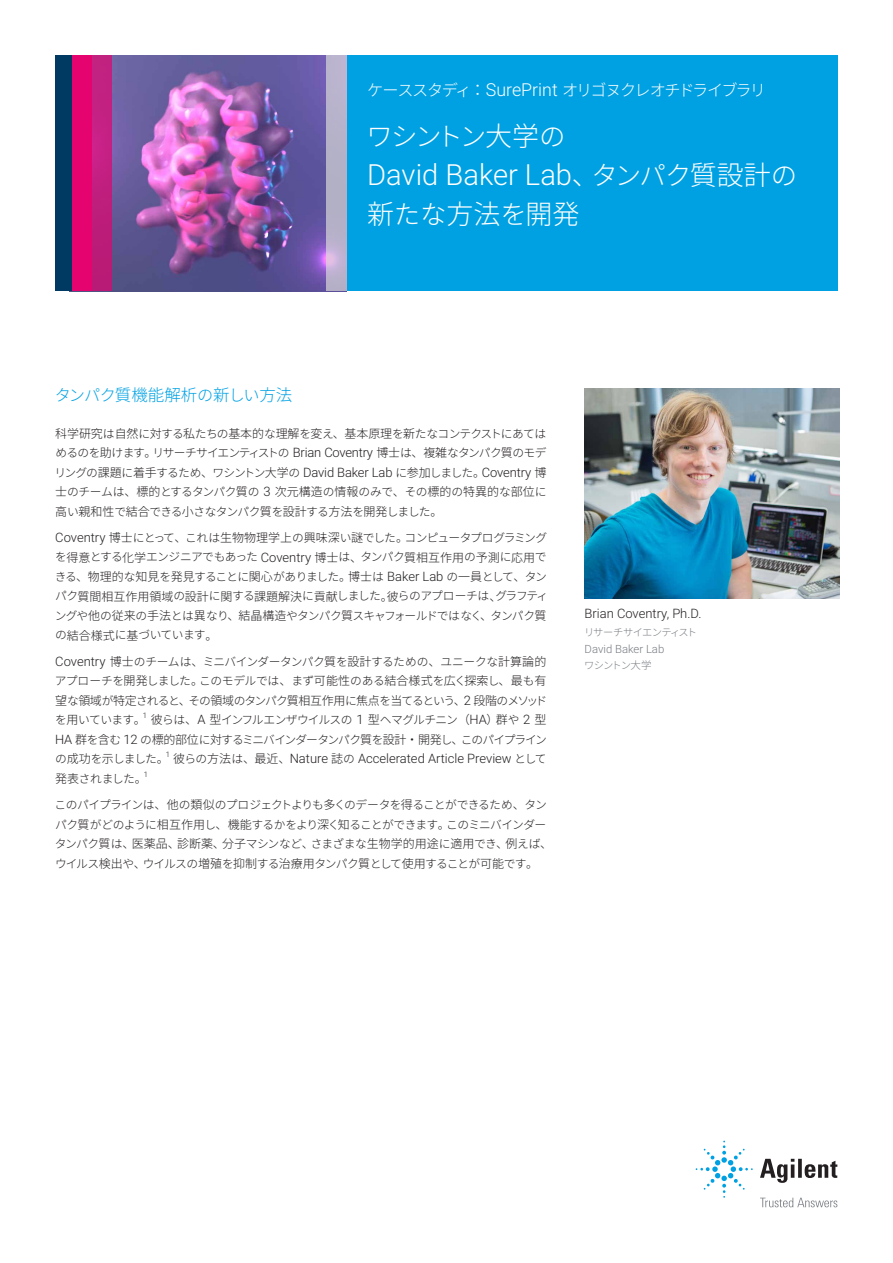
<style>
.page{position:relative;width:893px;height:1263px;background:#fff}
.page>*{position:absolute;margin:0;border:0;box-sizing:border-box;transform-origin:0 0}
.FLYER_front_photo_he{font:300 29.1px "Roboto";color:#fff}
.FLYER_front_photo_he-2{font:300 27px "Noto Sans CJ Kjp";color:#fff}
.FLYER_front_photo_he-3{font:300 26.4px "Noto Sans CJ Kjp";letter-spacing:-.11em;color:#fff}
.FLYER_front_intro_te{font:300 16.5px "Noto Sans CJ Kjp";color:#00a1e3}
.FLYER_front_photo_su{font:300 16.2px "Noto Sans CJ Kjp";letter-spacing:-.105em;color:#fff}
.FLYER_text_black{font:300 12.9px "Roboto";color:#231f20}
.FLYER_caption_gray{font:300 12.9px "Roboto";color:#231f20}
.FLYER_text_black-2{font:300 12px "Noto Sans CJ Kjp";color:#231f20}
.FLYER_text_black-3{font:300 11.7px/19.5px "Noto Sans CJ Kjp";letter-spacing:-.07em;color:#231f20}
.FLYER_caption_gray-2{font:300 11.4px "Roboto";color:#787d83}
.FLYER_caption_gray-3{font:300 10.35px "Noto Sans CJ Kjp";letter-spacing:-.09em;color:#787d83}
.FLYER_text_black-4{font:300 7.5px "Roboto";color:#231f20}
.s1{font-size:16.5px}
.s2{font-family:"Roboto";font-size:17.85px}
.s3{font-size:27px}
.s4{font-family:"Noto Sans CJ Kjp";font-size:27px}
.s5{font-family:"Noto Sans CJ Kjp";font-size:26.4px}
.s6{font-size:26.4px}
.s7{font-size:16.2px}
.s8{font-size:12px}
.s9{font-family:"Roboto";font-size:12.9px}
.s10{font-family:"Noto Sans CJ Kjp";font-size:11.7px}
.s11{font-family:"Noto Sans CJ Kjp";font-size:12px}
.s12{font-size:11.7px}
.s13{font-size:10.5px}
</style>
<div class="page">
<div style="left:347px;top:55px;width:491px;height:236px;background:#00a1e3"></div>
<img style="left:111px;top:55px;width:216px;height:236px">
<svg style="left:327px;top:55px;width:20px;height:236px;background:#b8b2cb"></svg>
<div style="left:55px;top:55px;width:17px;height:236px;background:#003a63"></div>
<div style="left:72px;top:55px;width:20px;height:236px;background:#e4036f"></div>
<div style="left:92px;top:55px;width:19px;height:236px;background:#c11f80"></div>
<img style="left:585px;top:389px;width:254px;height:209px">
<svg style="left:760px;top:1159px;width:77px;height:24px"></svg>
<svg style="left:696px;top:1141px;width:57px;height:57px"></svg>
<svg style="left:760px;top:1198px;width:77px;height:9px"></svg>
<p class="FLYER_front_photo_su" style="left:367px;top:80px;width:401px">ケーススタディ<span class="s1">：</span><span class="s2">SurePrint</span> オリゴヌクレオチドライブラリ</p>
<p class="FLYER_front_photo_he-3" style="left:366px;top:122px;width:201px">ワシントン<span class="s3">大学</span>の</p>
<p class="FLYER_front_photo_he" style="left:367px;top:155px;width:431px">David Baker Lab<span class="s4">、</span><span class="s5">タンパク</span><span class="s4">質設計</span><span class="s5">の</span></p>
<p class="FLYER_front_photo_he-2" style="left:367px;top:199px;width:214px">新<span class="s6">たな</span>方法<span class="s6">を</span>開発</p>
<p class="FLYER_front_intro_te" style="left:55px;top:386px;width:239px"><span class="s7">タンパク</span>質機能解析<span class="s7">の</span>新<span class="s7">しい</span>方法</p>
<p class="FLYER_text_black-3" style="left:55px;top:424px;width:493px"><span class="s8">科学研究</span>は<span class="s8">自然</span>に<span class="s8">対</span>する<span class="s8">私</span>たちの<span class="s8">基本的</span>な<span class="s8">理解</span>を<span class="s8">変</span>え<span class="s8">、基本原理</span>を<span class="s8">新</span>たなコンテクストにあてはめるのを<span class="s8">助</span>けます<span class="s8">。</span>リサーチサイエンティストの <span class="s9">Brian Coventry</span> <span class="s8">博士</span>は<span class="s8">、複雑</span>なタンパク<span class="s8">質</span>のモデ</p>
<p class="FLYER_text_black" style="left:55px;top:463px;width:493px"><span class="s10">リングの</span><span class="s11">課題</span><span class="s10">に</span><span class="s11">着手</span><span class="s10">するため</span><span class="s11">、</span><span class="s10">ワシントン</span><span class="s11">大学</span><span class="s10">の</span> David Baker Lab <span class="s10">に</span><span class="s11">参加</span><span class="s10">しました</span><span class="s11">。</span>Coventry <span class="s11">博</span></p>
<p class="FLYER_text_black-3" style="left:55px;top:482px;width:493px"><span class="s8">士</span>のチームは<span class="s8">、標的</span>とするタンパク<span class="s8">質</span>の <span class="s9">3</span> <span class="s8">次元構造</span>の<span class="s8">情報</span>のみで<span class="s8">、</span>その<span class="s8">標的</span>の<span class="s8">特異的</span>な<span class="s8">部位</span>に<span class="s8">高</span>い<span class="s8">親和性</span>で<span class="s8">結合</span>できる<span class="s8">小</span>さなタンパク<span class="s8">質</span>を<span class="s8">設計</span>する<span class="s8">方法</span>を<span class="s8">開発</span>しました<span class="s8">。</span></p>
<p class="FLYER_text_black-3" style="left:55px;top:528px;width:495px"><span class="s9">Coventry</span> <span class="s8">博士</span>にとって<span class="s8">、</span>これは<span class="s8">生物物理学上</span>の<span class="s8">興味深</span>い<span class="s8">謎</span>でした<span class="s8">。</span>コンピュータプログラミングを<span class="s8">得意</span>とする<span class="s8">化学</span>エンジニアでもあった <span class="s9">Coventry</span> <span class="s8">博士</span>は<span class="s8">、</span>タンパク<span class="s8">質相互作用</span>の<span class="s8">予測</span>に<span class="s8">応用</span>できる<span class="s8">、物理的</span>な<span class="s8">知見</span>を<span class="s8">発見</span>することに<span class="s8">関心</span>がありました<span class="s8">。博士</span>は <span class="s9">Baker Lab</span> の<span class="s8">一員</span>として<span class="s8">、</span>タンパク<span class="s8">質間相互作用領域</span>の<span class="s8">設計</span>に<span class="s8">関</span>する<span class="s8">課題解決</span>に<span class="s8">貢献</span>しました<span class="s8">。彼</span>らのアプローチは<span class="s8">、</span>グラフティングや<span class="s8">他</span>の<span class="s8">従来</span>の<span class="s8">手法</span>とは<span class="s8">異</span>なり<span class="s8">、結晶構造</span>やタンパク<span class="s8">質</span>スキャフォールドではなく<span class="s8">、</span>タンパク<span class="s8">質</span>の<span class="s8">結合様式</span>に<span class="s8">基</span>づいています<span class="s8">。</span></p>
<p class="FLYER_text_black-3" style="left:55px;top:652px;width:494px;text-align:justify"><span class="s9">Coventry</span> <span class="s8">博士</span>のチームは<span class="s8">、</span>ミニバインダータンパク<span class="s8">質</span>を<span class="s8">設計</span>するための<span class="s8">、</span>ユニークな<span class="s8">計算論的</span>アプローチを<span class="s8">開発</span>しました<span class="s8">。</span>このモデルでは<span class="s8">、</span>まず<span class="s8">可能性</span>のある<span class="s8">結合様式</span>を<span class="s8">広</span>く<span class="s8">探索</span>し<span class="s8">、最</span>も<span class="s8">有望</span>な<span class="s8">領域</span>が<span class="s8">特定</span>されると<span class="s8">、</span>その<span class="s8">領域</span>のタンパク<span class="s8">質相互作用</span>に<span class="s8">焦点</span>を<span class="s8">当</span>てるという<span class="s8">、</span><span class="s9">2</span> <span class="s8">段階</span>のメソッドを<span class="s8">用</span>いています<span class="s8">。彼</span>らは<span class="s8">、</span><span class="s9">A</span> <span class="s8">型</span>インフルエンザウイルスの <span class="s9">1</span> <span class="s8">型</span>ヘマグルチニン<span class="s8">（</span><span class="s9">HA</span><span class="s8">）群</span>や <span class="s9">2</span> <span class="s8">型</span></p>
<p class="FLYER_text_black-4" style="left:143px;top:710px;width:6px">1</p>
<p class="FLYER_text_black-3" style="left:55px;top:730px;width:493px"><span class="s9">HA</span> <span class="s8">群</span>を<span class="s8">含</span>む <span class="s9">12</span> の<span class="s8">標的部位</span>に<span class="s8">対</span>するミニバインダータンパク<span class="s8">質</span>を<span class="s8">設計・開発</span>し<span class="s8">、</span>このパイプライン</p>
<p class="FLYER_text_black-4" style="left:166px;top:749px;width:6px">1</p>
<p class="FLYER_text_black" style="left:55px;top:750px;width:493px"><span class="s10">の</span><span class="s11">成功</span><span class="s10">を</span><span class="s11">示</span><span class="s10">しました</span><span class="s11">。彼</span><span class="s10">らの</span><span class="s11">方法</span><span class="s10">は</span><span class="s11">、最近、</span>Nature <span class="s11">誌</span><span class="s10">の</span> Accelerated Article Preview <span class="s10">として</span></p>
<p class="FLYER_text_black-3" style="left:55px;top:769px;width:93px"><span class="s8">発表</span>されました<span class="s8">。</span></p>
<p class="FLYER_text_black-4" style="left:144px;top:769px;width:6px">1</p>
<p class="FLYER_text_black-3" style="left:55px;top:795px;width:494px">このパイプラインは<span class="s8">、他</span>の<span class="s8">類似</span>のプロジェクトよりも<span class="s8">多</span>くのデータを<span class="s8">得</span>ることができるため<span class="s8">、</span>タンパク<span class="s8">質</span>がどのように<span class="s8">相互作用</span>し<span class="s8">、機能</span>するかをより<span class="s8">深</span>く<span class="s8">知</span>ることができます<span class="s8">。</span>このミニバインダー</p>
<p class="FLYER_text_black-2" style="left:55px;top:837px;width:499px"><span class="s12">タンパク</span>質<span class="s12">は</span>、医薬品、診断薬、分子<span class="s12">マシンなど</span>、<span class="s12">さまざまな</span>生物学的用途<span class="s12">に</span>適用<span class="s12">でき</span>、例<span class="s12">えば</span>、</p>
<p class="FLYER_text_black-3" style="left:55px;top:854px;width:485px">ウイルス<span class="s8">検出</span>や<span class="s8">、</span>ウイルスの<span class="s8">増殖</span>を<span class="s8">抑制</span>する<span class="s8">治療用</span>タンパク<span class="s8">質</span>として<span class="s8">使用</span>することが<span class="s8">可能</span>です<span class="s8">。</span></p>
<p class="FLYER_caption_gray" style="left:585px;top:604px;width:118px">Brian Coventry, Ph.D.</p>
<p class="FLYER_caption_gray-3" style="left:584px;top:626px;width:115px">リサーチサイエンティスト</p>
<p class="FLYER_caption_gray-2" style="left:585px;top:640px;width:81px">David Baker Lab</p>
<p class="FLYER_caption_gray-3" style="left:584px;top:659px;width:69px">ワシントン<span class="s13">大学</span></p>
</div>
